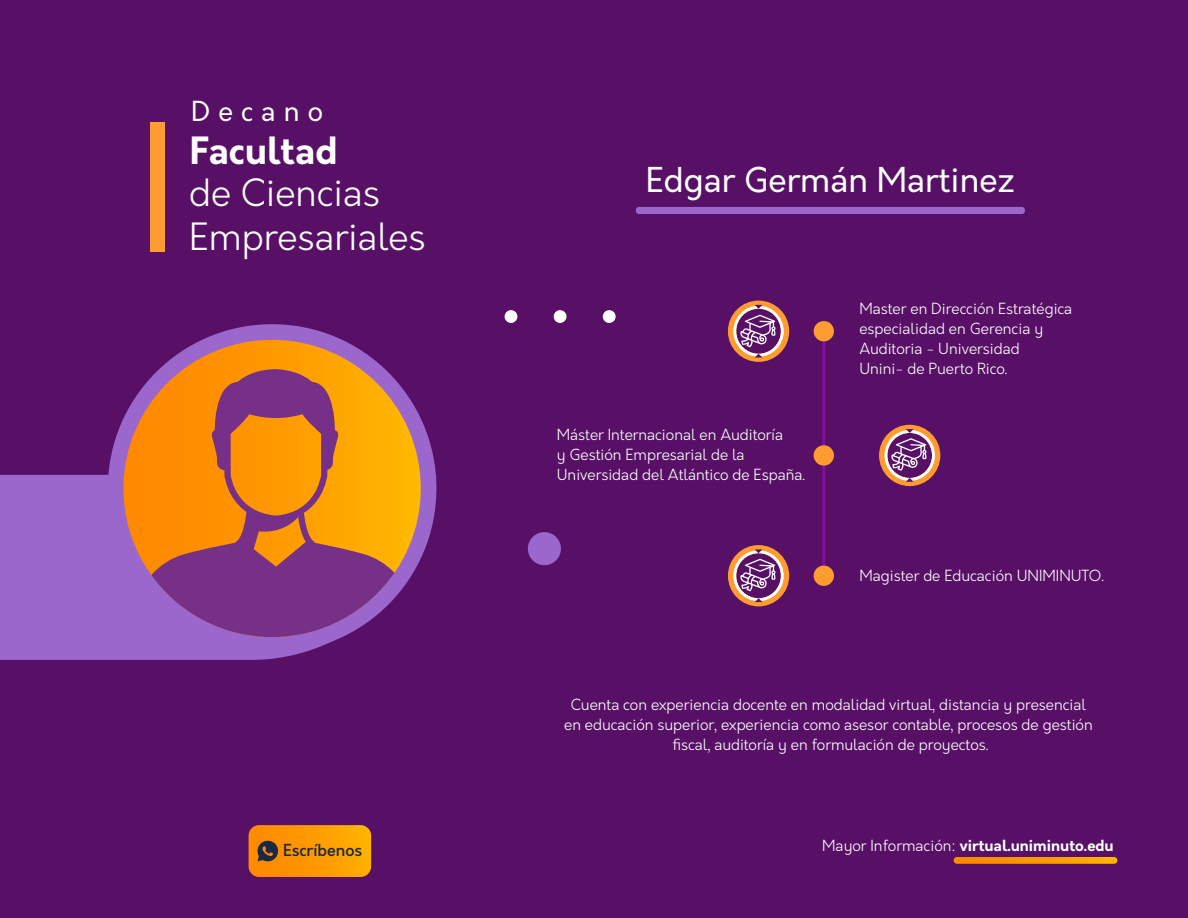
<style>
.page{position:relative;width:1188px;height:918px;background:#571066}
.page>*{position:absolute;margin:0;border:0;box-sizing:border-box;transform-origin:0 0}
.t1{font:300 36.75px/44.1px "Orkney";color:#fff}
.t2{font:700 36.75px "Orkney";color:#fff}
.t3{font:33.45px "Orkney";color:#fff}
.t4{font:27px "Orkney";letter-spacing:.3em;color:#fff}
.t5{font:500 16.2px "Orkney";color:#1a2945}
.t6{font:300 15px/20px "Orkney";color:#fff}
.t7{font:700 15px "Orkney";color:#fff}
.s1{font-weight:300}
</style>
<div class="page">
<svg style="left:0;top:475px;width:436px;height:185px;fill:#9b67cd"></svg>
<div style="left:528px;top:532px;width:33px;height:33px;background:#9b67cd;border-radius:50%"></div>
<div style="left:505px;top:310px;width:12px;height:13px;background:#fff;border-radius:50%"></div>
<div style="left:554px;top:310px;width:13px;height:13px;background:#fff;border-radius:50%"></div>
<div style="left:603px;top:310px;width:13px;height:13px;background:#fff;border-radius:50%"></div>
<svg style="left:954px;top:857px;width:163px;height:7px"></svg>
<svg style="left:249px;top:825px;width:122px;height:52px;background:#f19305"></svg>
<div style="left:108px;top:324px;width:328px;height:329px;background:#9b67cd;border-radius:50%"></div>
<svg style="left:123px;top:340px;width:298px;height:297px;background:#fd9c03"></svg>
<svg style="left:151px;top:369px;width:243px;height:268px;background:#c36e41"></svg>
<div style="left:150px;top:123px;width:14px;height:129px;background:#ff9c31"></div>
<div style="left:636px;top:207px;width:389px;height:7px;background:#9b67cd;border-radius:3px"></div>
<hr style="left:822px;top:332px;width:3px;height:246px;background:#850d9e">
<div style="left:814px;top:321px;width:20px;height:20px;background:#ff9c31;border-radius:50%"></div>
<div style="left:814px;top:445px;width:20px;height:21px;background:#ff9c31;border-radius:50%"></div>
<svg style="left:728px;top:301px;width:61px;height:61px"></svg>
<div style="left:814px;top:566px;width:20px;height:20px;background:#ff9c31;border-radius:50%"></div>
<svg style="left:728px;top:545px;width:61px;height:61px"></svg>
<svg style="left:879px;top:425px;width:61px;height:61px"></svg>
<h3 class="t4" style="left:191px;top:93px;width:133px">Decano</h3>
<h1 class="t2" style="left:190px;top:126px;width:149px">Facultad</h1>
<h1 class="t1" style="left:189px;top:172px;width:238px">de Ciencias<br>Empresariales</h1>
<p class="t5" style="left:283px;top:839px;width:81px">Escríbenos</p>
<h2 class="t3" style="left:646px;top:158px;width:371px">Edgar Germán Martinez</h2>
<p class="t6" style="left:557px;top:425px;width:250px">Máster Internacional en Auditoría<br>y Gestión Empresarial de la<br>Universidad del Atlántico de España.</p>
<p class="t6" style="left:859px;top:299px;width:214px">Master en Dirección Estratégica especialidad en Gerencia y<br>Auditoria - Universidad<br>Unini- de Puerto Rico.</p>
<p class="t6" style="left:859px;top:566px;width:246px">Magister de Educación UNIMINUTO.</p>
<p class="t6" style="left:564px;top:695px;width:530px;text-align:center">Cuenta con experiencia docente en modalidad virtual, distancia y presencial en educación superior, experiencia como asesor contable, procesos de gestión fiscal, auditoría y en formulación de proyectos.</p>
<p class="t7" style="left:822px;top:835px;width:293px"><span class="s1">Mayor Información:</span> virtual.uniminuto.edu</p>
</div>
